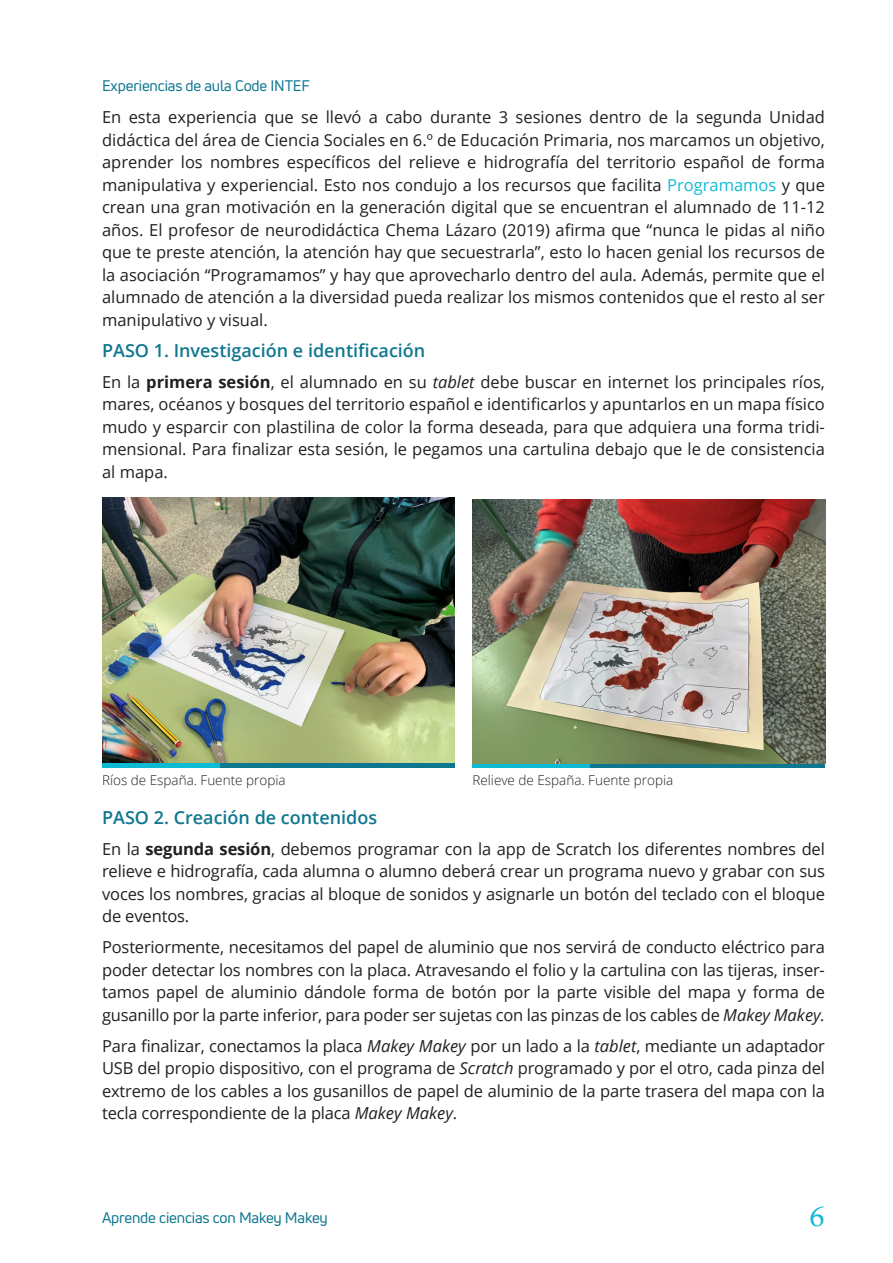
<style>
.page{position:relative;width:893px;height:1263px;background:#fff}
.page>*{position:absolute;margin:0;border:0;box-sizing:border-box;transform-origin:0 0}
.t1{font:500 30px "Freight Text";color:#0fbbd4}
.t2{font:600 18px "Open Sans";color:#0f7790}
.base{font:16.5px/22.5px "Open Sans";letter-spacing:-.01em;color:#231f20;text-align:justify}
.t3{font:15px "Uni Neue";letter-spacing:-.01em;color:#0f7790}
.base-2{font:300 13.5px "Open Sans";color:#231f20}
.s1{color:#0fbbd4}
.s2{font-weight:700}
.s3{font-style:italic}
</style>
<div class="page">
<div style="left:102px;top:762px;width:118px;height:5px;background:#0dbad4"></div>
<div style="left:220px;top:762px;width:234px;height:5px;background:#0d778f"></div>
<svg style="left:472px;top:763px;width:118px;height:4px"></svg>
<svg style="left:590px;top:763px;width:235px;height:4px"></svg>
<img style="left:102px;top:498px;width:352px;height:264px">
<img style="left:472px;top:499px;width:353px;height:264px">
<p class="t3" style="left:102px;top:76px;width:209px">Experiencias de aula Code INTEF</p>
<p class="base" style="left:102px;top:106px;width:724px">En esta experiencia que se llevó a cabo durante 3 sesiones dentro de la segunda Unidad didáctica del área de Ciencia Sociales en 6.º de Educación Primaria, nos marcamos un objetivo, aprender los nombres específicos del relieve e hidrografía del territorio español de forma manipulativa y experiencial. Esto nos condujo a los recursos que facilita <span class="s1">Programamos</span> y que crean una gran motivación en la generación digital que se encuentran el alumnado de 11-12 años. El profesor de neurodidáctica Chema Lázaro (2019) afirma que “nunca le pidas al niño que te preste atención, la atención hay que secuestrarla”, esto lo hacen genial los recursos de la asociación “Programamos” y hay que aprovecharlo dentro del aula. Además, permite que el alumnado de atención a la diversidad pueda realizar los mismos contenidos que el resto al ser manipulativo y visual.</p>
<h2 class="t2" style="left:102px;top:338px;width:325px">PASO 1. Investigación e identificación</h2>
<p class="base" style="left:102px;top:370px;width:724px">En la <span class="s2">primera sesión</span>, el alumnado en su <span class="s3">tablet</span> debe buscar en internet los principales ríos, mares, océanos y bosques del territorio español e identificarlos y apuntarlos en un mapa físico mudo y esparcir con plastilina de color la forma deseada, para que adquiera una forma tridi&shy;mensional. Para finalizar esta sesión, le pegamos una cartulina debajo que le de consistencia al mapa.</p>
<p class="base-2" style="left:102px;top:771px;width:185px">Ríos de España. Fuente propia</p>
<p class="base-2" style="left:472px;top:771px;width:202px">Relieve de España. Fuente propia</p>
<h2 class="t2" style="left:102px;top:805px;width:277px">PASO 2. Creación de contenidos</h2>
<p class="base" style="left:102px;top:837px;width:724px">En la <span class="s2">segunda sesión</span>, debemos programar con la app de Scratch los diferentes nombres del relieve e hidrografía, cada alumna o alumno deberá crear un programa nuevo y grabar con sus voces los nombres, gracias al bloque de sonidos y asignarle un botón del teclado con el bloque de eventos.</p>
<p class="base" style="left:102px;top:936px;width:724px">Posteriormente, necesitamos del papel de aluminio que nos servirá de conducto eléctrico para poder detectar los nombres con la placa. Atravesando el folio y la cartulina con las tijeras, inser&shy;tamos papel de aluminio dándole forma de botón por la parte visible del mapa y forma de gusanillo por la parte inferior, para poder ser sujetas con las pinzas de los cables de <span class="s3">Makey Makey.</span></p>
<p class="base" style="left:102px;top:1034px;width:724px">Para finalizar, conectamos la placa <span class="s3">Makey Makey</span> por un lado a la <span class="s3">tablet</span>, mediante un adaptador USB del propio dispositivo, con el programa de <span class="s3">Scratch</span> programado y por el otro, cada pinza del extremo de los cables a los gusanillos de papel de aluminio de la parte trasera del mapa con la tecla correspondiente de la placa <span class="s3">Makey Makey</span>.</p>
<p class="t3" style="left:102px;top:1208px;width:227px">Aprende ciencias con Makey Makey</p>
<h1 class="t1" style="left:810px;top:1200px;width:17px">6</h1>
</div>
